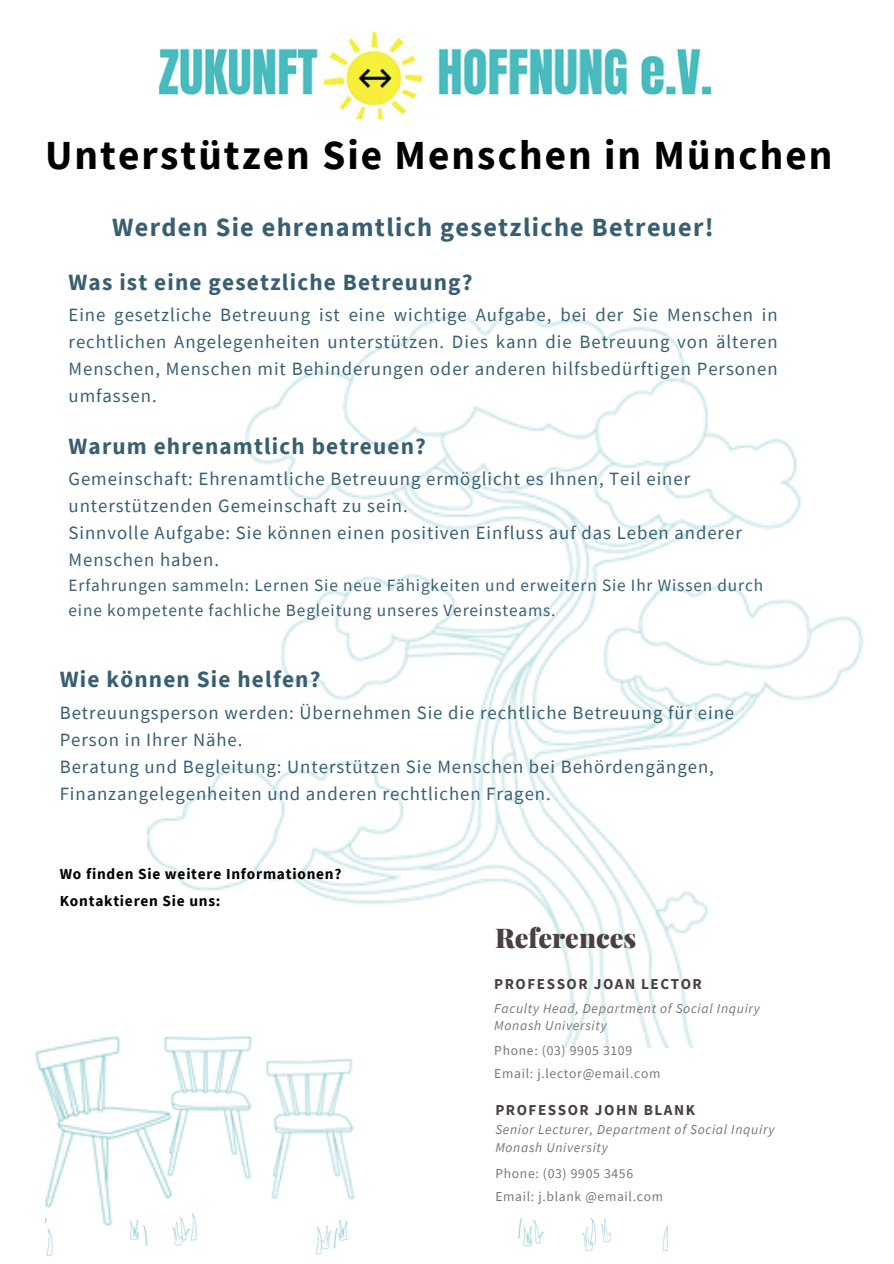
<style>
.page{position:relative;width:894px;height:1264px;background:#fff}
.page>*{position:absolute;margin:0;border:0;box-sizing:border-box;transform-origin:0 0}
.t1{font:700 41.25px "Source Sans Pro";letter-spacing:.05em;color:#000}
.t2{font:900 27.3px "Playfair Display";color:#4a3f41}
.t3{font:700 26.25px "Source Sans Pro";letter-spacing:.05em;color:#385f71}
.t4{font:700 23.25px "Source Sans Pro";letter-spacing:.05em;color:#385f71}
.t5{font:18.75px/27px "Source Sans Pro";letter-spacing:.05em;color:#385f71}
.t6{font:17.25px/24.8px "Source Sans Pro";letter-spacing:.05em;color:#385f71}
.t7{font:700 15.3px/26.1px "Source Sans Pro";letter-spacing:.05em;color:#000}
.t8{font:700 15.15px "Source Sans Pro";letter-spacing:.1em;color:#4a3f41}
.t9{font:italic 13.65px "Source Sans Pro";letter-spacing:.05em;color:#767676}
.t10{font:13.65px "Source Sans Pro";letter-spacing:.05em;color:#767676}
</style>
<div class="page">
<img style="left:35px;top:1036px;width:137px;height:177px">
<img style="left:164px;top:1047px;width:88px;height:134px">
<img style="left:158px;top:32px;width:553px;height:86px">
<img style="left:147px;top:314px;width:715px;height:733px">
<img style="left:266px;top:1058px;width:89px;height:142px">
<img style="left:45px;top:1213px;width:622px;height:42px">
<p class="t1" style="left:45px;top:128px;width:788px">Unterstützen Sie Menschen in München</p>
<p class="t3" style="left:112px;top:210px;width:603px">Werden Sie ehrenamtlich gesetzliche Betreuer!</p>
<p class="t4" style="left:69px;top:267px;width:405px">Was ist eine gesetzliche Betreuung?</p>
<p class="t5" style="left:69px;top:301px;width:710px;text-align:justify">Eine gesetzliche Betreuung ist eine wichtige Aufgabe, bei der Sie Menschen in rechtlichen Angelegenheiten unterstützen. Dies kann die Betreuung von älteren Menschen, Menschen mit Behinderungen oder anderen hilfsbedürftigen Personen umfassen.</p>
<p class="t4" style="left:69px;top:431px;width:359px">Warum ehrenamtlich betreuen?</p>
<p class="t5" style="left:69px;top:465px;width:674px">Gemeinschaft: Ehrenamtliche Betreuung ermöglicht es Ihnen, Teil einer unterstützenden Gemeinschaft zu sein.<br>Sinnvolle Aufgabe: Sie können einen positiven Einfluss auf das Leben anderer Menschen haben.</p>
<p class="t6" style="left:69px;top:572px;width:695px">Erfahrungen sammeln: Lernen Sie neue Fähigkeiten und erweitern Sie Ihr Wissen durch eine kompetente fachliche Begleitung unseres Vereinsteams.</p>
<p class="t4" style="left:60px;top:664px;width:262px">Wie können Sie helfen?</p>
<p class="t5" style="left:60px;top:698px;width:675px">Betreuungsperson werden: Übernehmen Sie die rechtliche Betreuung für eine Person in Ihrer Nähe.<br>Beratung und Begleitung: Unterstützen Sie Menschen bei Behördengängen, Finanzangelegenheiten und anderen rechtlichen Fragen.</p>
<p class="t7" style="left:60px;top:860px;width:283px">Wo finden Sie weitere Informationen?<br>Kontaktieren Sie uns:</p>
<p class="t2" style="left:495px;top:918px;width:143px">References</p>
<h3 class="t8" style="left:494px;top:973px;width:209px">PROFESSOR JOAN LECTOR</h3>
<h3 class="t9" style="left:494px;top:999px;width:267px">Faculty Head, Department of Social Inquiry</h3>
<h5 class="t9" style="left:494px;top:1016px;width:114px">Monash University</h5>
<h2 class="t10" style="left:494px;top:1041px;width:139px">Phone: (03) 9905 3109</h2>
<h4 class="t10" style="left:494px;top:1064px;width:167px">Email: j.lector@email.com</h4>
<p class="t8" style="left:495px;top:1100px;width:201px">PROFESSOR JOHN BLANK</p>
<p class="t9" style="left:495px;top:1120px;width:280px">Senior Lecturer, Department of Social Inquiry</p>
<p class="t9" style="left:495px;top:1138px;width:114px">Monash University</p>
<p class="t10" style="left:495px;top:1164px;width:139px">Phone: (03) 9905 3456</p>
<h4 class="t10" style="left:495px;top:1187px;width:169px">Email: j.blank @email.com</h4>
</div>
